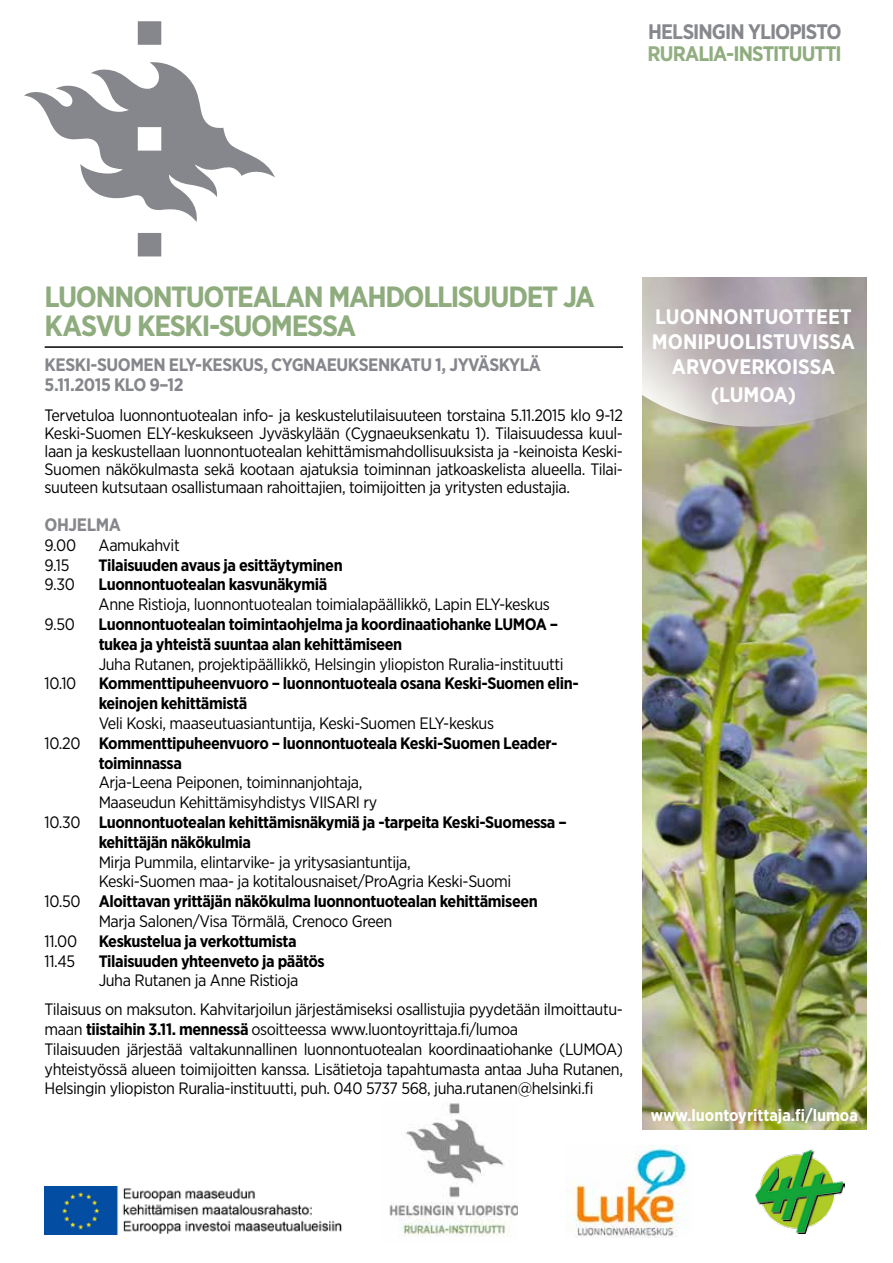
<style>
.page{position:relative;width:893px;height:1263px;background:#fff}
.page>*{position:absolute;margin:0;border:0;box-sizing:border-box;transform-origin:0 0}
.t1{font:700 29.25px/29.2px "Gotham Narrow";letter-spacing:-.045em;color:#8eac7d}
.t2{font:700 21px/25.2px "Gotham Narrow";color:#fff;text-align:center}
.t3{font:700 21px "Gotham Narrow";letter-spacing:-.05em;color:#8eac7d}
.t4{font:700 21px "Gotham Narrow";letter-spacing:-.045em;color:#86878c}
.t5{font:700 18px/20.2px "Gotham Narrow";letter-spacing:-.025em;color:#86878c}
.t6{font:16.5px/18px "Gotham Narrow";letter-spacing:-.025em;color:#000}
.t7{font:700 16.5px/19.8px "Gotham Narrow";letter-spacing:-.025em;color:#000}
.t8{font:700 16.5px "Gotham Narrow";color:#fff}
.s1{font-weight:400}
.s2{font-weight:700}
</style>
<div class="page">
<img style="left:642px;top:450px;width:225px;height:680px">
<svg style="left:24px;top:21px;width:251px;height:235px"></svg>
<img style="left:389px;top:1103px;width:129px;height:134px">
<svg style="left:642px;top:277px;width:225px;height:173px;background:#b7b2aa"></svg>
<img style="left:45px;top:1186px;width:297px;height:49px">
<img style="left:756px;top:1149px;width:88px;height:85px">
<img style="left:566px;top:1145px;width:121px;height:92px">
<hr style="left:45px;top:346px;width:578px;height:2px;background:#000">
<p class="t4" style="left:648px;top:18px;width:195px">HELSINGIN YLIOPISTO</p>
<p class="t3" style="left:648px;top:40px;width:196px">RURALIA-INSTITUUTTI</p>
<h1 class="t1" style="left:45px;top:282px;width:552px">LUONNONTUOTEALAN MAHDOLLISUUDET JA<br>KASVU KESKI-SUOMESSA</h1>
<p class="t5" style="left:45px;top:355px;width:498px">KESKI-SUOMEN ELY-KESKUS, CYGNAEUKSENKATU 1, JYVÄSKYLÄ<br>5.11.2015 KLO 9–12</p>
<p class="t6" style="left:45px;top:406px;width:580px;text-align:justify">Tervetuloa luonnontuotealan info- ja keskustelutilaisuuteen torstaina 5.11.2015 klo 9-12<br>Keski-Suomen ELY-keskukseen Jyväskylään (Cygnaeuksenkatu 1). Tilaisuudessa kuul&shy;laan ja keskustellaan luonnontuotealan kehittämismahdollisuuksista ja -keinoista Keski-Suomen näkökulmasta sekä kootaan ajatuksia toiminnan jatkoaskelista alueella. Tilai&shy;suuteen kutsutaan osallistumaan rahoittajien, toimijoitten ja yritysten edustajia.</p>
<p class="t5" style="left:45px;top:514px;width:78px">OHJELMA</p>
<p class="t6" style="left:45px;top:536px;width:33px">9.00</p>
<p class="t6" style="left:99px;top:536px;width:83px">Aamukahvit</p>
<p class="t6" style="left:45px;top:555px;width:26px">9.15</p>
<p class="t7" style="left:99px;top:555px;width:246px">Tilaisuuden avaus ja esittäytyminen</p>
<p class="t6" style="left:45px;top:575px;width:32px">9.30</p>
<p class="t7" style="left:99px;top:574px;width:230px">Luonnontuotealan kasvunäkymiä</p>
<p class="t6" style="left:99px;top:595px;width:453px">Anne Ristioja, luonnontuotealan toimialapäällikkö, Lapin ELY-keskus</p>
<p class="t6" style="left:45px;top:615px;width:32px">9.50</p>
<p class="t7" style="left:99px;top:614px;width:461px">Luonnontuotealan toimintaohjelma ja koordinaatiohanke LUMOA – tukea ja yhteistä suuntaa alan kehittämiseen</p>
<p class="t6" style="left:99px;top:654px;width:466px">Juha Rutanen, projektipäällikkö, Helsingin yliopiston Ruralia-instituutti</p>
<p class="t6" style="left:45px;top:674px;width:33px">10.10</p>
<p class="t7" style="left:99px;top:673px;width:482px">Kommenttipuheenvuoro – luonnontuoteala osana Keski-Suomen elin&shy;keinojen kehittämistä</p>
<p class="t6" style="left:99px;top:714px;width:397px">Veli Koski, maaseutuasiantuntija, Keski-Suomen ELY-keskus</p>
<p class="t7" style="left:45px;top:733px;width:514px"><span class="s1">10.20</span> Kommenttipuheenvuoro – luonnontuoteala Keski-Suomen Leader-</p>
<p class="t7" style="left:99px;top:753px;width:85px">toiminnassa</p>
<p class="t6" style="left:99px;top:773px;width:265px">Arja-Leena Peiponen, toiminnanjohtaja,</p>
<p class="t6" style="left:99px;top:793px;width:280px">Maaseudun Kehittämisyhdistys VIISARI ry</p>
<p class="t7" style="left:45px;top:812px;width:524px"><span class="s1">10.30</span> Luonnontuotealan kehittämisnäkymiä ja -tarpeita Keski-Suomessa –</p>
<p class="t7" style="left:99px;top:832px;width:154px">kehittäjän näkökulmia</p>
<p class="t6" style="left:99px;top:852px;width:314px">Mirja Pummila, elintarvike- ja yritysasiantuntija,</p>
<p class="t6" style="left:99px;top:872px;width:414px">Keski-Suomen maa- ja kotitalousnaiset/ProAgria Keski-Suomi</p>
<p class="t7" style="left:45px;top:891px;width:495px"><span class="s1">10.50</span> Aloittavan yrittäjän näkökulma luonnontuotealan kehittämiseen</p>
<p class="t6" style="left:99px;top:912px;width:295px">Marja Salonen/Visa Törmälä, Crenoco Green</p>
<p class="t6" style="left:45px;top:932px;width:34px">11.00</p>
<p class="t7" style="left:99px;top:931px;width:200px">Keskustelua ja verkottumista</p>
<p class="t6" style="left:45px;top:951px;width:32px">11.45</p>
<p class="t7" style="left:99px;top:951px;width:228px">Tilaisuuden yhteenveto ja päätös</p>
<p class="t6" style="left:45px;top:966px;width:580px;line-height:28.8px;text-indent:54px">Juha Rutanen ja Anne Ristioja<br>Tilaisuus on maksuton. Kahvitarjoilun järjestämiseksi osallistujia pyydetään ilmoittautu-</p>
<p class="t6" style="left:45px;top:1019px;width:580px;line-height:19.8px">maan <span class="s2">tiistaihin 3.11. mennessä</span> osoitteessa www.luontoyrittaja.fi/lumoa<br>Tilaisuuden järjestää valtakunnallinen luonnontuotealan koordinaatiohanke (LUMOA) yhteistyössä alueen toimijoitten kanssa. Lisätietoja tapahtumasta antaa Juha Rutanen, Helsingin yliopiston Ruralia-instituutti, puh. 040 5737 568, juha.rutanen@helsinki.fi</p>
<p class="t2" style="left:652px;top:303px;width:205px">LUONNONTUOTTEET<br>MONIPUOLISTUVISSA<br>ARVOVERKOISSA</p>
<p class="t2" style="left:711px;top:382px;width:87px">(LUMOA)</p>
<p class="t8" style="left:651px;top:1105px;width:209px">www.luontoyrittaja.fi/lumoa</p>
</div>
